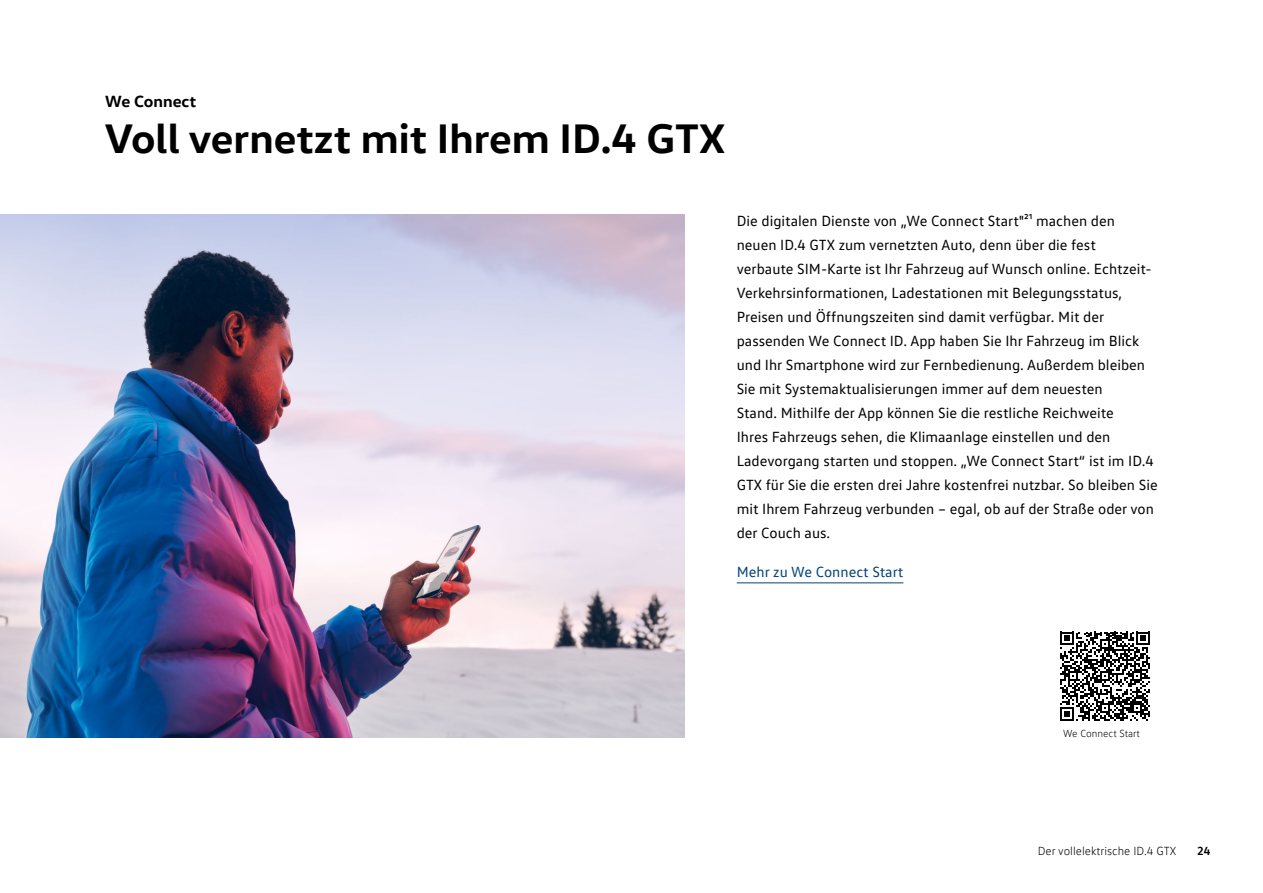
<style>
.page{position:relative;width:1263px;height:893px;background:#fff}
.page>*{position:absolute;margin:0;border:0;box-sizing:border-box;transform-origin:0 0}
.t1{font:700 42px "VW Head";color:#000}
.t2{font:700 16.5px "VW Head";color:#000}
.t3{font:15px/24px "VW Text";color:#000}
.t4{font:15px "VW Text";color:#004278}
.t5{font:300 12px "VW Text";color:#000}
.t6{font:700 12px "VW Text";color:#000}
.t7{font:300 10.5px "VW Text";color:#000}
</style>
<div class="page">
<img style="left:0;top:214px;width:684px;height:523px">
<hr style="left:737px;top:582px;width:166px;height:1px;background:#004278">
<svg style="left:1060px;top:631px;width:90px;height:90px"></svg>
<p class="t2" style="left:105px;top:90px;width:93px">We Connect</p>
<h1 class="t1" style="left:105px;top:111px;width:621px">Voll vernetzt mit Ihrem ID.4 GTX</h1>
<p class="t3" style="left:737px;top:208px;width:422px">Die digitalen Dienste von „We Connect Start"²¹ machen den neuen ID.4 GTX zum vernetzten Auto, denn über die fest<br>verbaute SIM-Karte ist Ihr Fahrzeug auf Wunsch online. Echtzeit-Verkehrsinformationen, Ladestationen mit Belegungsstatus, Preisen und Öffnungszeiten sind damit verfügbar. Mit der passenden We Connect ID. App haben Sie Ihr Fahrzeug im Blick und Ihr Smartphone wird zur Fernbedienung. Außerdem bleiben Sie mit Systemaktualisierungen immer auf dem neuesten<br>Stand. Mithilfe der App können Sie die restliche Reichweite<br>Ihres Fahrzeugs sehen, die Klimaanlage einstellen und den Ladevorgang starten und stoppen. „We Connect Start“ ist im ID.4<br>GTX für Sie die ersten drei Jahre kostenfrei nutzbar. So bleiben Sie mit Ihrem Fahrzeug verbunden – egal, ob auf der Straße oder von der Couch aus.</p>
<p class="t4" style="left:737px;top:562px;width:168px">Mehr zu We Connect Start</p>
<p class="t7" style="left:1063px;top:727px;width:78px">We Connect Start</p>
<p class="t5" style="left:1038px;top:843px;width:140px">Der vollelektrische ID.4 GTX</p>
<p class="t6" style="left:1197px;top:843px;width:15px">24</p>
</div>
